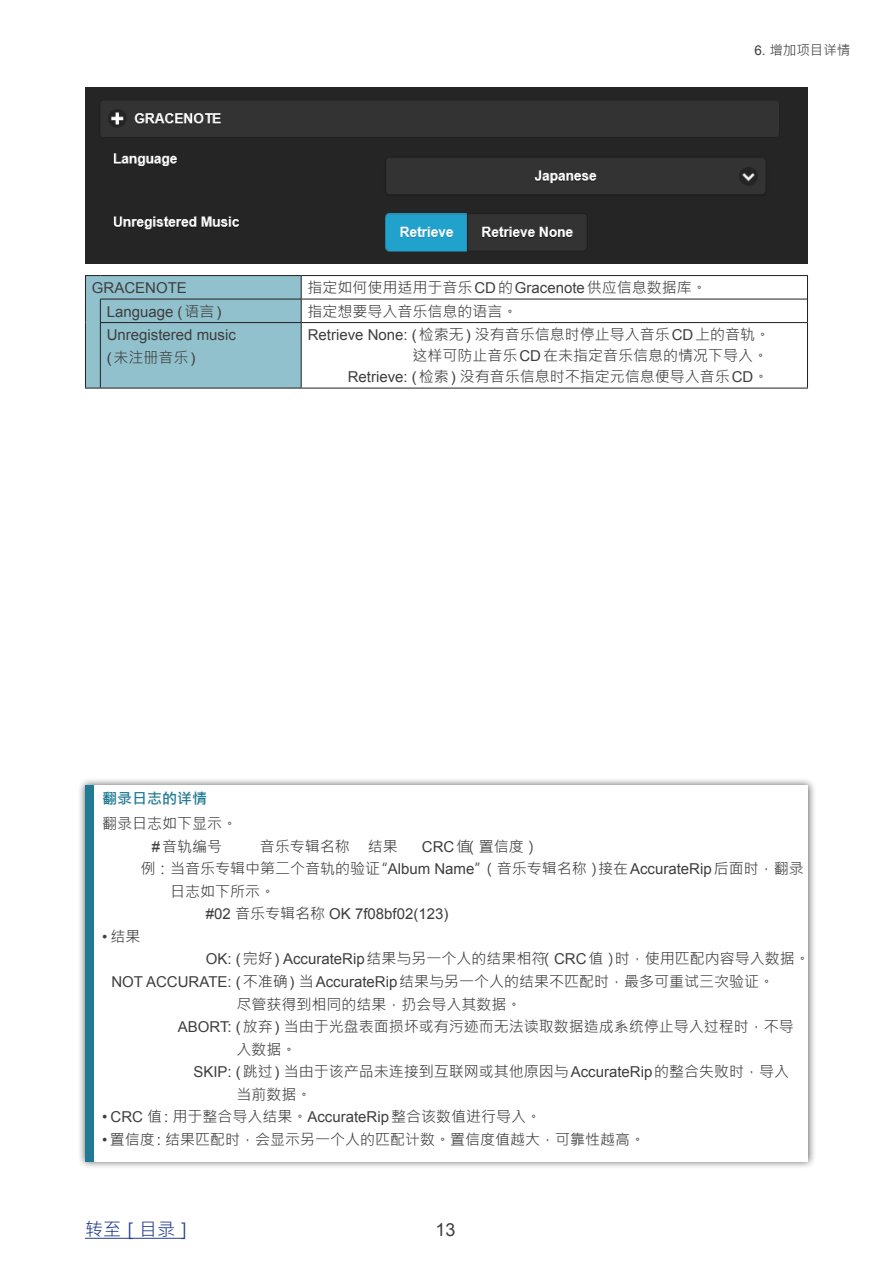
<style>
.page{position:relative;width:893px;height:1263px;background:#fff}
.page>*{position:absolute;margin:0;border:0;box-sizing:border-box;transform-origin:0 0}
.t1{font:18px "Microsoft Jheng Hei";color:#253f8e}
.t2{font:18px "Arial";color:#3e3e3f}
.t3{font:15px/21px "Microsoft Jheng Hei";color:#3e3e3f;text-align:right}
.t4{font:15px "Arial";color:#3e3e3f}
.t5{font:700 15px "Microsoft Jheng Hei";color:#217a93}
.t6{font:13.5px "Microsoft Jheng Hei";color:#3e3e3f}
.s1{font-family:"Arial"}
.s2{font-family:"Microsoft Jheng Hei"}
</style>
<div class="page">
<hr style="left:85px;top:1238px;width:99px;height:1px;background:#253f8e">
<img style="left:85px;top:87px;width:723px;height:177px">
<hr style="left:301px;top:275px;width:507px;height:1px;background:#231f20">
<svg style="left:807px;top:276px;width:1px;height:47px"></svg>
<hr style="left:807px;top:323px;width:1px;height:65px;background:#231f20">
<hr style="left:301px;top:388px;width:507px;height:1px;background:#231f20">
<hr style="left:301px;top:299px;width:506px;height:1px;background:#231f20">
<svg style="left:85px;top:275px;width:217px;height:114px;background:#8dbbc6"></svg>
<hr style="left:100px;top:322px;width:201px;height:1px;background:#231f20">
<hr style="left:100px;top:323px;width:1px;height:65px;background:#231f20">
<hr style="left:301px;top:322px;width:506px;height:1px;background:#231f20">
<hr style="left:301px;top:323px;width:1px;height:65px;background:#231f20">
<div style="left:77px;top:777px;width:739px;height:392px;background:#231f20;opacity:.75"></div>
<div style="left:94px;top:785px;width:714px;height:376px;background:#fff"></div>
<div style="left:85px;top:785px;width:9px;height:376px;background:#217a93"></div>
<p class="t6" style="left:754px;top:41px;width:98px"><span class="s1">6.</span> 增加项目详情</p>
<p class="t4" style="left:92px;top:278px;width:97px">GRACENOTE</p>
<p class="t3" style="left:308px;top:277px;width:401px">指定如何使用适用于音乐<span class="s1">CD</span>的<span class="s1">Gracenote</span>供应信息数据库。</p>
<p class="t4" style="left:107px;top:302px;width:116px">Language (<span class="s2">语言</span>)</p>
<p class="t3" style="left:308px;top:301px;width:211px">指定想要导入音乐信息的语言。</p>
<p class="t4" style="left:107px;top:325px;width:131px">Unregistered music</p>
<p class="t3" style="left:107px;top:347px;width:90px"><span class="s1">(</span>未注册音乐<span class="s1">)</span></p>
<p class="t3" style="left:308px;top:324px;width:464px"><span class="s1">Retrieve None: (</span>检索无<span class="s1">)</span> 没有音乐信息时停止导入音乐<span class="s1">CD</span>上的音轨。这样可防止音乐<span class="s1">CD</span>在未指定音乐信息的情况下导入。<br><span class="s1">Retrieve: (</span>检索<span class="s1">)</span> 没有音乐信息时不指定元信息便导入音乐<span class="s1">CD</span>。</p>
<p class="t5" style="left:102px;top:789px;width:106px">翻录日志的详情</p>
<p class="t3" style="left:152px;top:813px;width:87px;line-height:22.5px;text-align:left;text-indent:-50px">翻录日志如下显示。<span class="s1">#</span>音轨编号</p>
<p class="t3" style="left:260px;top:836px;width:139px">音乐专辑名称 结果</p>
<p class="t3" style="left:422px;top:836px;width:118px"><span class="s1">CRC</span>值（置信度）</p>
<p class="t3" style="left:102px;top:858px;width:703px">　　 例：当音乐专辑中第二个音轨的验证“<span class="s1">Album Name</span>”（音乐专辑名称）接在<span class="s1">AccurateRip</span>后面时，翻录</p>
<p class="t3" style="left:170px;top:881px;width:106px">日志如下所示。</p>
<p class="t4" style="left:206px;top:904px;width:244px">#02 <span class="s2">音乐专辑名称</span> OK 7f08bf02(123)</p>
<p class="t3" style="left:102px;top:926px;width:40px"><span class="s1">•</span> 结果</p>
<p class="t3" style="left:206px;top:948px;width:605px"><span class="s1">OK: (</span>完好<span class="s1">) AccurateRip</span>结果与另一个人的结果相符（<span class="s1">CRC</span>值）时，使用匹配内容导入数据。</p>
<p class="t3" style="left:111px;top:971px;width:664px"><span class="s1">NOT ACCURATE: (</span>不准确<span class="s1">)</span> 当<span class="s1">AccurateRip</span>结果与另一个人的结果不匹配时，最多可重试三次验证。</p>
<p class="t3" style="left:237px;top:993px;width:286px">尽管获得到相同的结果，扔会导入其数据。</p>
<p class="t3" style="left:178px;top:1016px;width:617px"><span class="s1">ABORT: (</span>放弃<span class="s1">)</span> 当由于光盘表面损坏或有污迹而无法读取数据造成系统停止导入过程时，不导</p>
<p class="t3" style="left:237px;top:1038px;width:61px">入数据。</p>
<p class="t3" style="left:193px;top:1061px;width:597px"><span class="s1">SKIP: (</span>跳过<span class="s1">)</span> 当由于该产品未连接到互联网或其他原因与<span class="s1">AccurateRip</span>的整合失败时，导入</p>
<p class="t3" style="left:237px;top:1083px;width:76px">当前数据。</p>
<p class="t3" style="left:102px;top:1106px;width:440px"><span class="s1">• CRC</span> 值<span class="s1">:</span> 用于整合导入结果。<span class="s1">AccurateRip</span>整合该数值进行导入。</p>
<p class="t3" style="left:102px;top:1128px;width:544px"><span class="s1">•</span> 置信度<span class="s1">:</span> 结果匹配时，会显示另一个人的匹配计数。置信度值越大，可靠性越高。</p>
<p class="t1" style="left:85px;top:1218px;width:109px">转至［目录］</p>
<p class="t2" style="left:436px;top:1218px;width:22px">13</p>
</div>
